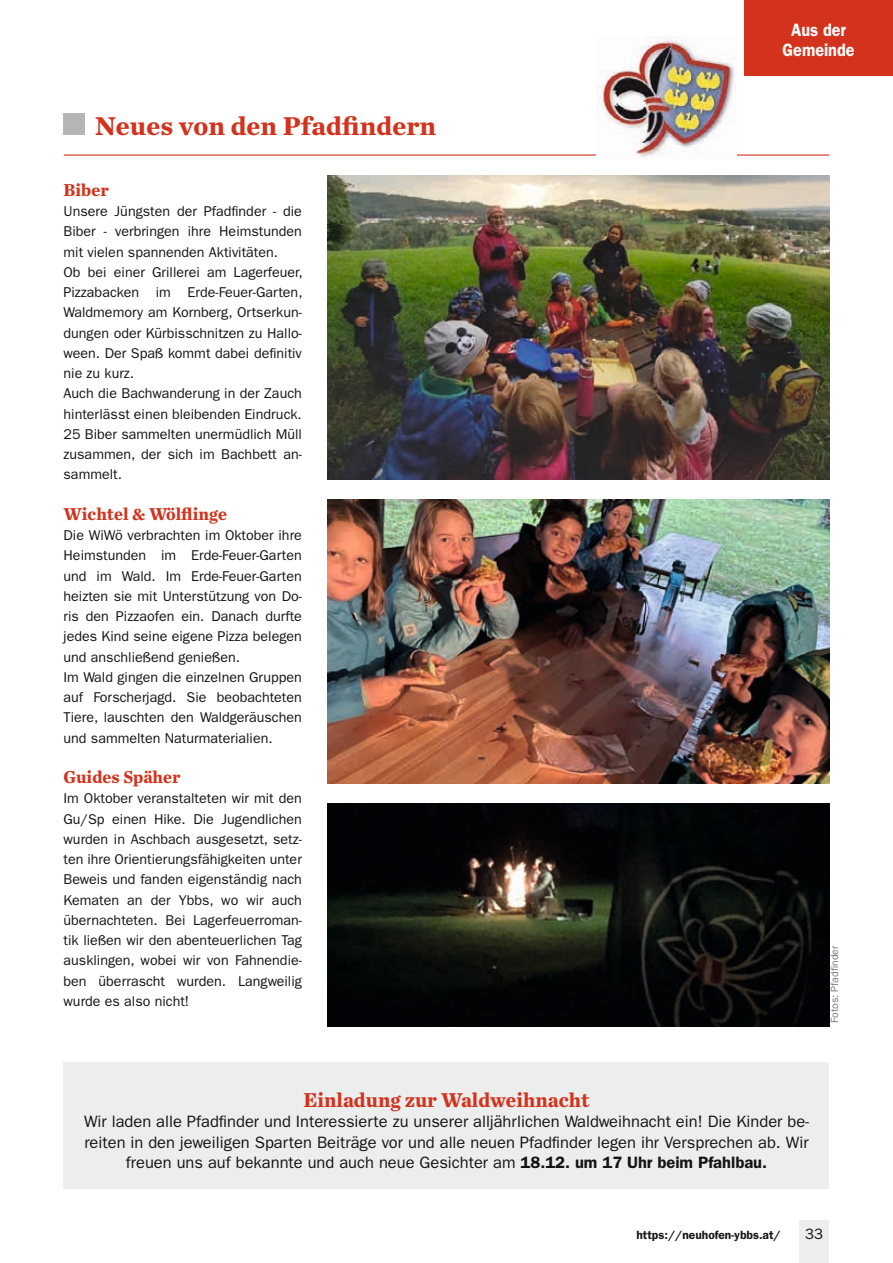
<style>
.page{position:relative;width:893px;height:1263px;background:#fff}
.page>*{position:absolute;margin:0;border:0;box-sizing:border-box;transform-origin:0 0}
.t1{font:700 27px "Chronicle Text G1";color:#d3321c}
.t2{font:700 21px "Chronicle Text G1";color:#d3321c;scale:.96 1}
.t3{font:700 18px "Chronicle Text G1";color:#d3321c;scale:.96 1}
.t4{font:600 18px/19.5px "ITC Franklin Gothic Std";color:#fff;text-align:center;scale:.9 1}
.t5{font:16.5px/20.2px "ITC Franklin Gothic Std";color:#131413;text-align:center}
.t6{font:15px "ITC Franklin Gothic Std";color:#131413}
.t7{font:14.25px/20.2px "ITC Franklin Gothic Std";color:#131413}
.t8{font:600 12px "ITC Franklin Gothic Std";color:#131413}
.t9{font:10.5px "ITC Franklin Gothic Std";color:#757c80}
.s1{font-weight:600}
</style>
<div class="page">
<div style="left:799px;top:1220px;width:30px;height:43px;background:#eceded"></div>
<div style="left:744px;top:0;width:149px;height:75px;background:#d3321c"></div>
<div style="left:64px;top:114px;width:21px;height:21px;background:#b5b5b6"></div>
<hr style="left:64px;top:154px;width:765px;height:2px;background:#d3321c">
<img style="left:597px;top:36px;width:139px;height:121px">
<div style="left:64px;top:1062px;width:765px;height:126px;background:#eceded"></div>
<img style="left:327px;top:803px;width:502px;height:223px">
<img style="left:327px;top:500px;width:502px;height:283px">
<img style="left:327px;top:176px;width:502px;height:303px">
<h1 class="t1" style="left:95px;top:104px;width:343px">Neues von den Pfadfindern</h1>
<p class="t3" style="left:64px;top:175px;width:48px">Biber</p>
<p class="t7" style="left:64px;top:201px;width:241px">Unsere Jüngsten der Pfadfinder - die Biber - verbringen ihre Heimstunden mit vielen spannenden Aktivitäten.<br>Ob bei einer Grillerei am Lagerfeuer, Pizzabacken im Erde-Feuer-Garten, Waldmemory am Kornberg, Ortserkun&shy;dungen oder Kürbisschnitzen zu Hallo&shy;ween. Der Spaß kommt dabei definitiv nie zu kurz.<br>Auch die Bachwanderung in der Zauch hinterlässt einen bleibenden Eindruck.<br>25 Biber sammelten unermüdlich Müll zusammen, der sich im Bachbett an&shy;sammelt.</p>
<p class="t3" style="left:64px;top:499px;width:172px">Wichtel &amp; Wölflinge</p>
<p class="t7" style="left:64px;top:525px;width:240px">Die WiWö verbrachten im Oktober ihre Heimstunden im Erde-Feuer-Garten und im Wald. Im Erde-Feuer-Garten heizten sie mit Unterstützung von Do&shy;ris den Pizzaofen ein. Danach durfte jedes Kind seine eigene Pizza belegen und anschließend genießen.<br>Im Wald gingen die einzelnen Gruppen auf Forscherjagd. Sie beobachteten Tiere, lauschten den Waldgeräuschen und sammelten Naturmaterialien.</p>
<p class="t3" style="left:64px;top:762px;width:123px">Guides Späher</p>
<p class="t7" style="left:64px;top:788px;width:240px;text-align:justify">Im Oktober veranstalteten wir mit den Gu/Sp einen Hike. Die Jugendlichen wurden in Aschbach ausgesetzt, setz&shy;ten ihre Orientierungsfähigkeiten unter Beweis und fanden eigenständig nach Kematen an der Ybbs, wo wir auch übernachteten. Bei Lagerfeuerroman&shy;tik ließen wir den abenteuerlichen Tag ausklingen, wobei wir von Fahnendie&shy;ben überrascht wurden. Langweilig wurde es also nicht!</p>
<p class="t4" style="left:783px;top:20px;width:81px">Aus der<br>Gemeinde</p>
<p class="t9" style="left:828px;top:1023px;width:79px;rotate:-90deg">Fotos: Pfadfinder</p>
<h2 class="t2" style="left:303px;top:1083px;width:299px">Einladung zur Waldweihnacht</h2>
<p class="t5" style="left:84px;top:1112px;width:726px">Wir laden alle Pfadfinder und Interessierte zu unserer alljährlichen Waldweihnacht ein! Die Kinder be&shy;reiten in den jeweiligen Sparten Beiträge vor und alle neuen Pfadfinder legen ihr Versprechen ab. Wir freuen uns auf bekannte und auch neue Gesichter am <span class="s1">18.12. um 17 Uhr beim Pfahlbau.</span></p>
<p class="t8" style="left:636px;top:1228px;width:146px">https://neuhofen-ybbs.at/</p>
<p class="t6" style="left:805px;top:1225px;width:19px">33</p>
</div>
